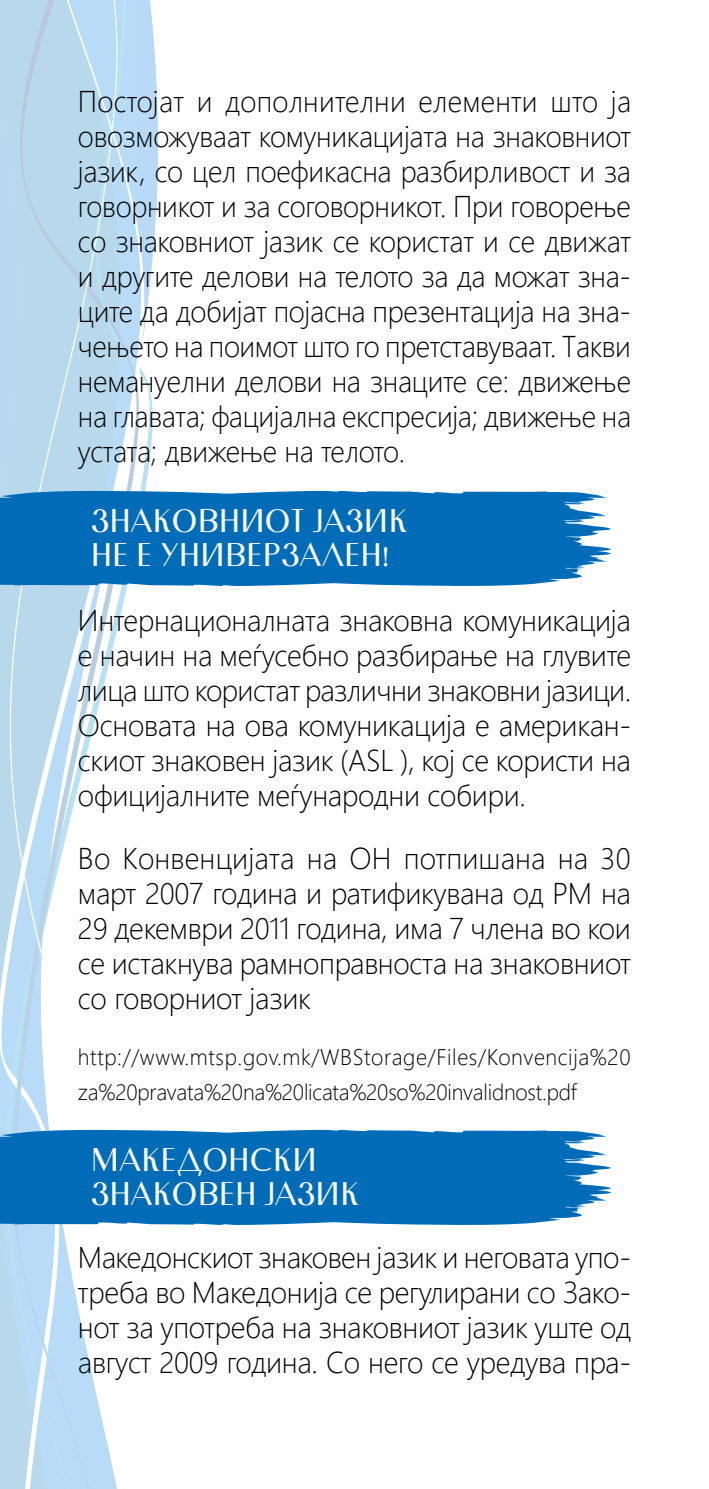
<style>
.page{position:relative;width:709px;height:1489px;background:#fff}
.page>*{position:absolute;margin:0;border:0;box-sizing:border-box;transform-origin:0 0}
.t1{font:30px/35px "Webly Sleek UI Light";letter-spacing:-.01em;color:#000;text-align:justify}
.t2{font:30px/35px "Webly Sleek UI Light";letter-spacing:-.01em;color:#000;text-align:justify;scale:.95 1}
.t3{font:28.25px/33.8px "Macedonian Penguin";color:#fff}
.t4{font:22.5px/35px "Webly Sleek UI Light";letter-spacing:-.01em;color:#000}
</style>
<div class="page">
<svg style="left:0;top:0;width:169px;height:1488px"></svg>
<svg style="left:6px;top:0;width:142px;height:1488px"></svg>
<svg style="left:0;top:0;width:120px;height:955px;fill:#b8d8ec"></svg>
<svg style="left:0;top:491px;width:611px;height:95px;background:#0f75bb"></svg>
<svg style="left:0;top:1129px;width:611px;height:95px;background:#1075bb"></svg>
<p class="t2" style="left:78px;top:82px;width:584px">Постојат и дополнителни елементи што ја овозможуваат комуникацијата на знаковниот јазик, со цел поефикасна разбирливост и за говорникот и за соговорникот. При говорење со знаковниот јазик се користат и се движат и другите делови на телото за да можат зна&shy;ците да добијат појасна презентација на зна&shy;чењето на поимот што го претставуваат. Такви немануелни делови на знаците се: движење на главата; фацијална експресија; движење на устата; движење на телото.</p>
<p class="t3" style="left:91px;top:504px;width:318px">ZNAKOVNIOT JAZIK<br>NE E UNIVERZALEN!</p>
<p class="t1" style="left:78px;top:601px;width:554px">Интернационалната знаковна комуникација е начин на меѓусебно разбирање на глувите лица што користат различни знаковни јазици.<br>Основата на ова комуникација е американ&shy;скиот знаковен јазик (ASL ), кој се користи на официјалните меѓународни собири.</p>
<p class="t1" style="left:78px;top:839px;width:554px">Во Конвенцијата на ОН потпишана на 30 март 2007 година и ратификувана од РМ на 29 декември 2011 година, има 7 члена во кои се истакнува рамноправноста на знаковниот со говорниот јазик</p>
<p class="t4" style="left:78px;top:1038px;width:554px">http://www.mtsp.gov.mk/WBStorage/Files/Konvencija%20 za%20pravata%20na%20licata%20so%20invalidnost.pdf</p>
<p class="t3" style="left:91px;top:1143px;width:270px">MAKEDONSKI<br>ZNAKOVEN JAZIK</p>
<p class="t1" style="left:78px;top:1238px;width:554px">Македонскиот знаковен јазик и неговата упо&shy;треба во Македонија се регулирани со Зако&shy;нот за употреба на знаковниот јазик уште од август 2009 година. Со него се уредува пра-</p>
</div>
